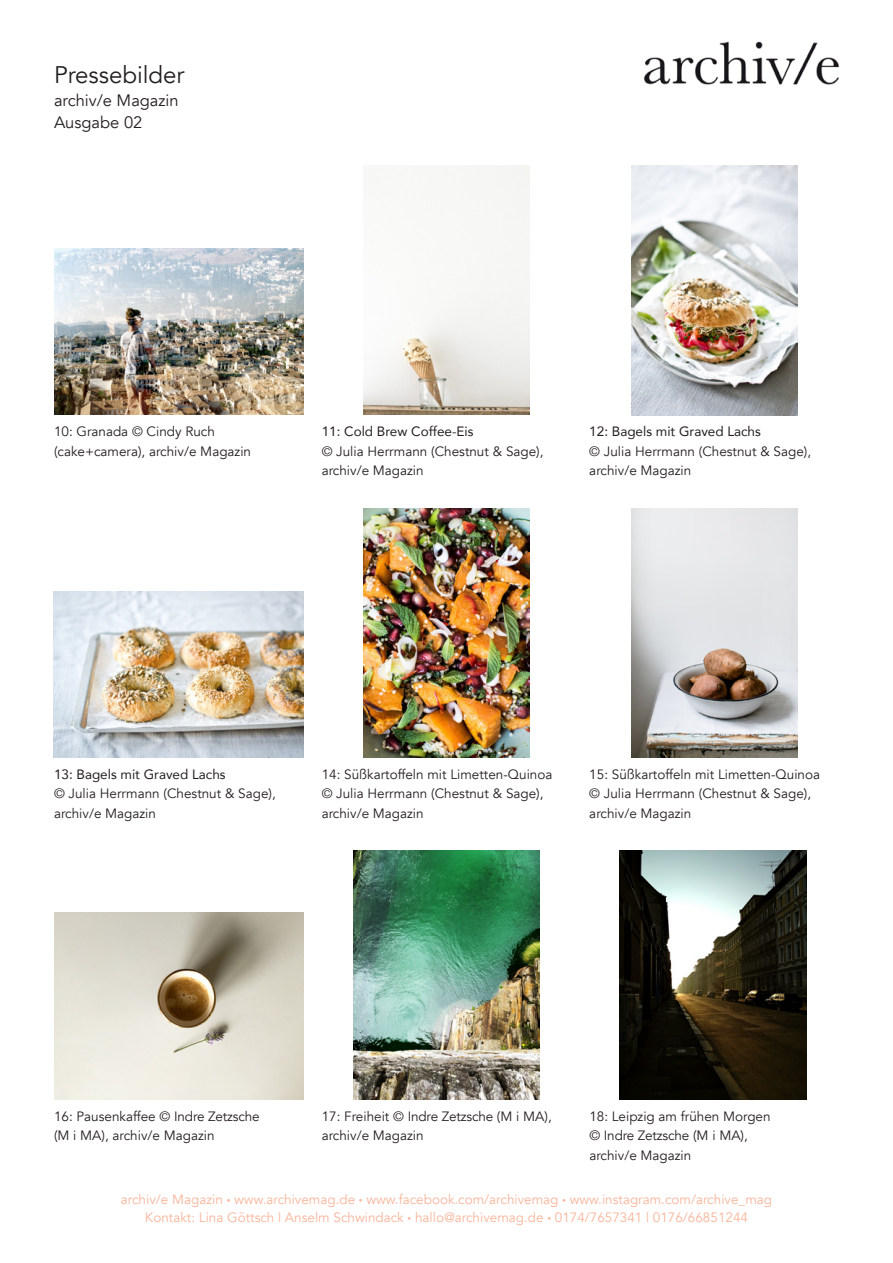
<style>
.page{position:relative;width:893px;height:1263px;background:#fff}
.page>*{position:absolute;margin:0;border:0;box-sizing:border-box;transform-origin:0 0}
.t1{font:24px "Avenir";color:#231f20}
.t2{font:16.5px/22.5px "Avenir";color:#231f20}
.t3{font:13.5px/19.5px "Avenir";color:#231f20}
.t4{font:13.5px/18px "Avenir";color:#f9b49a;text-align:center}
.t5{font:13.5px "Avenir";color:#231f20}
.s1{font-size:7.5px}
</style>
<div class="page">
<img style="left:643px;top:41px;width:197px;height:44px">
<img style="left:631px;top:166px;width:166px;height:249px">
<img style="left:54px;top:591px;width:249px;height:166px">
<img style="left:363px;top:166px;width:166px;height:249px">
<img style="left:363px;top:509px;width:166px;height:248px">
<img style="left:54px;top:248px;width:250px;height:167px">
<img style="left:631px;top:509px;width:166px;height:248px">
<img style="left:54px;top:912px;width:250px;height:188px">
<img style="left:353px;top:851px;width:187px;height:249px">
<img style="left:620px;top:851px;width:186px;height:249px">
<h1 class="t1" style="left:54px;top:61px;width:132px">Pressebilder</h1>
<p class="t2" style="left:54px;top:89px;width:126px">archiv/e Magazin<br>Ausgabe 02</p>
<p class="t3" style="left:54px;top:422px;width:199px">10: Granada © Cindy Ruch (cake+camera), archiv/e Magazin</p>
<p class="t5" style="left:322px;top:421px;width:153px">11: Cold Brew Coffee-Eis</p>
<p class="t3" style="left:322px;top:442px;width:223px">© Julia Herrmann (Chestnut &amp; Sage), archiv/e Magazin</p>
<p class="t5" style="left:589px;top:421px;width:173px">12: Bagels mit Graved Lachs</p>
<p class="t3" style="left:589px;top:442px;width:223px">© Julia Herrmann (Chestnut &amp; Sage), archiv/e Magazin</p>
<p class="t5" style="left:54px;top:763px;width:173px">13: Bagels mit Graved Lachs</p>
<p class="t3" style="left:54px;top:784px;width:223px">© Julia Herrmann (Chestnut &amp; Sage), archiv/e Magazin</p>
<p class="t3" style="left:322px;top:764px;width:232px">14: Süßkartoffeln mit Limetten-Quinoa © Julia Herrmann (Chestnut &amp; Sage), archiv/e Magazin</p>
<p class="t3" style="left:589px;top:764px;width:232px">15: Süßkartoffeln mit Limetten-Quinoa © Julia Herrmann (Chestnut &amp; Sage), archiv/e Magazin</p>
<p class="t3" style="left:54px;top:1107px;width:207px">16: Pausenkaffee © Indre Zetzsche (M i MA), archiv/e Magazin</p>
<p class="t3" style="left:589px;top:1107px;width:183px">18: Leipzig am frühen Morgen © Indre Zetzsche (M i MA), archiv/e Magazin</p>
<p class="t4" style="left:121px;top:1190px;width:653px">archiv/e Magazin <span class="s1">•</span> www.archivemag.de <span class="s1">•</span> www.facebook.com/archivemag <span class="s1">•</span> www.instagram.com/archive_mag<br>Kontakt: Lina Göttsch | Anselm Schwindack <span class="s1">•</span> hallo@archivemag.de <span class="s1">•</span> 0174/7657341 | 0176/66851244</p>
<p class="t3" style="left:322px;top:1107px;width:232px">17: Freiheit © Indre Zetzsche (M i MA), archiv/e Magazin</p>
</div>
